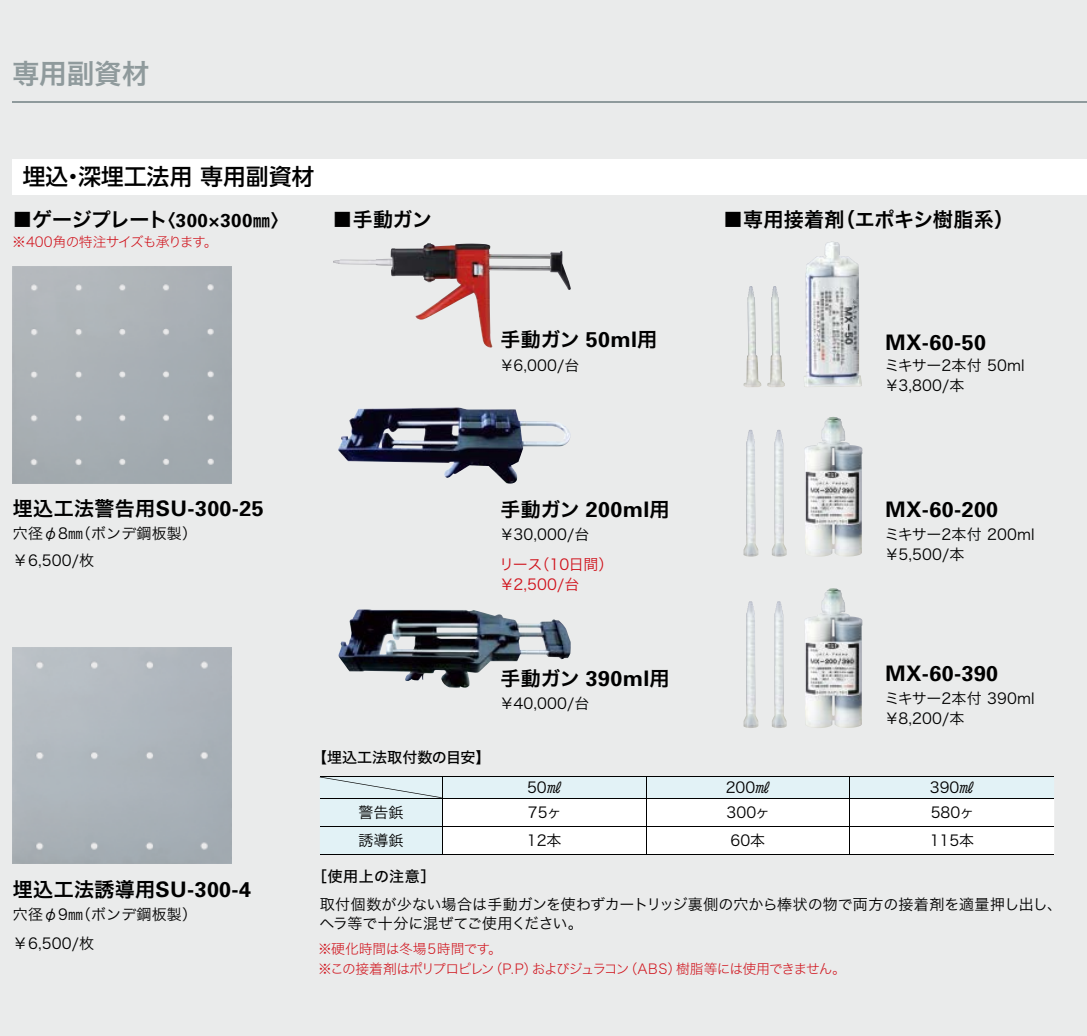
<style>
.page{position:relative;width:1087px;height:1036px;background:#fff}
.page>*{position:absolute;margin:0;border:0;box-sizing:border-box;transform-origin:0 0}
.t1{font:27.5px "Hira Kaku Std W6";color:#8f9a9c}
.t2{font:500 22.5px "UD Shin Go Pro";letter-spacing:.015em;color:#000}
.t3{font:700 21.5px "Univers";letter-spacing:.02em;color:#000}
.t4{font:20px "Hira Kaku Std W6";letter-spacing:-.005em;color:#000}
.t5{font:20px "Hira Kaku Std W6";letter-spacing:-.04em;color:#000}
.t6{font:15px/20px "Hira Kaku Std W3";letter-spacing:.005em;color:#000}
.t7{font:15px "Hira Kaku Std W5";color:#000}
.t8{font:15px/20px "Hira Kaku Std W3";letter-spacing:-.035em;color:#d0121b}
.t9{font:13.75px/20px "Hira Kaku Std W2";letter-spacing:-.065em;color:#d0121b}
.s1{font-size:17.5px}
.s2{font-family:"Univers";font-weight:700;font-size:18.75px}
.s3{font-family:"Univers";font-weight:700;font-size:21.5px}
.s4{font-family:"Hira Kaku Std W6";font-weight:400;font-size:20px}
</style>
<div class="page">
<div style="left:0;top:0;width:1086px;height:1036px;background:#eaebeb"></div>
<img style="left:13px;top:266px;width:218px;height:218px">
<img style="left:13px;top:647px;width:218px;height:217px">
<img style="left:333px;top:243px;width:237px;height:105px">
<img style="left:338px;top:407px;width:232px;height:77px">
<img style="left:338px;top:609px;width:233px;height:79px">
<img style="left:805px;top:417px;width:57px;height:140px">
<img style="left:772px;top:430px;width:14px;height:127px">
<img style="left:743px;top:430px;width:15px;height:127px">
<img style="left:805px;top:588px;width:57px;height:140px">
<img style="left:772px;top:601px;width:14px;height:127px">
<img style="left:743px;top:601px;width:15px;height:127px">
<img style="left:804px;top:241px;width:57px;height:146px">
<img style="left:767px;top:286px;width:18px;height:101px">
<img style="left:743px;top:286px;width:18px;height:101px">
<hr style="left:320px;top:776px;width:122px;height:1px;background:#000">
<hr style="left:442px;top:776px;width:204px;height:1px;background:#000">
<hr style="left:646px;top:776px;width:203px;height:1px;background:#000">
<hr style="left:849px;top:776px;width:205px;height:1px;background:#000">
<svg style="left:320px;top:777px;width:734px;height:78px"></svg>
<div style="left:12px;top:159px;width:1074px;height:35px;background:#fff"></div>
<hr style="left:12px;top:101px;width:1074px;height:2px;background:#8f9a9c">
<h1 class="t1" style="left:12px;top:52px;width:139px">専用副資材</h1>
<h2 class="t2" style="left:23px;top:158px;width:293px">埋込・深埋工法用 専用副資材</h2>
<h3 class="t5" style="left:12px;top:204px;width:277px">■ゲージプレート<span class="s1">〈</span><span class="s2">300</span><span class="s1">×</span><span class="s2">300</span><span class="s1">㎜〉</span></h3>
<h3 class="t4" style="left:332px;top:204px;width:101px">■手動ガン</h3>
<p class="t9" style="left:12px;top:232px;width:207px">※400角の特注サイズも承ります。</p>
<h3 class="t4" style="left:500px;top:324px;width:158px">手動ガン <span class="s3">50ml</span>用</h3>
<p class="t6" style="left:499px;top:355px;width:82px">￥6,000/台</p>
<h3 class="t4" style="left:723px;top:204px;width:292px">■専用接着剤（エポキシ樹脂系）</h3>
<h3 class="t3" style="left:885px;top:329px;width:102px">MX-60-50</h3>
<p class="t6" style="left:884px;top:355px;width:142px">ミキサー2本付 50ml￥3,800/本</p>
<h3 class="t3" style="left:13px;top:495px;width:252px"><span class="s4">埋込工法警告用</span>SU-300-25</h3>
<p class="t6" style="left:13px;top:520px;width:186px;line-height:27.2px">穴径φ8㎜（ボンデ鋼板製）￥6,500/枚</p>
<h3 class="t4" style="left:500px;top:494px;width:170px">手動ガン <span class="s3">200ml</span>用</h3>
<p class="t6" style="left:499px;top:524px;width:92px">￥30,000/台</p>
<p class="t8" style="left:499px;top:554px;width:116px">リース（10日間）￥2,500/台</p>
<h3 class="t3" style="left:885px;top:496px;width:114px">MX-60-200</h3>
<p class="t6" style="left:884px;top:524px;width:152px">ミキサー2本付 200ml￥5,500/本</p>
<p class="t7" style="left:312px;top:746px;width:180px">【埋込工法取付数の目安】</p>
<h3 class="t4" style="left:500px;top:663px;width:170px">手動ガン <span class="s3">390ml</span>用</h3>
<p class="t6" style="left:499px;top:694px;width:92px">￥40,000/台</p>
<h3 class="t3" style="left:885px;top:660px;width:114px">MX-60-390</h3>
<p class="t6" style="left:884px;top:688px;width:152px">ミキサー2本付 390ml￥8,200/本</p>
<p class="t6" style="left:527px;top:777px;width:36px">50㎖</p>
<p class="t6" style="left:725px;top:777px;width:46px">200㎖</p>
<p class="t6" style="left:929px;top:777px;width:46px">390㎖</p>
<h3 class="t3" style="left:13px;top:876px;width:240px"><span class="s4">埋込工法誘導用</span>SU-300-4</h3>
<p class="t6" style="left:13px;top:899px;width:186px;line-height:29.2px">穴径φ9㎜（ボンデ鋼板製）￥6,500/枚</p>
<p class="t6" style="left:358px;top:802px;width:46px">警告鋲</p>
<p class="t6" style="left:528px;top:802px;width:35px">75ヶ</p>
<p class="t6" style="left:726px;top:802px;width:45px">300ヶ</p>
<p class="t6" style="left:930px;top:802px;width:45px">580ヶ</p>
<p class="t6" style="left:358px;top:830px;width:46px">誘導鋲</p>
<p class="t6" style="left:527px;top:830px;width:36px">12本</p>
<p class="t6" style="left:730px;top:830px;width:36px">60本</p>
<p class="t6" style="left:929px;top:830px;width:46px">115本</p>
<p class="t7" style="left:312px;top:865px;width:125px">［使用上の注意］</p>
<p class="t6" style="left:319px;top:894px;width:744px">取付個数が少ない場合は手動ガンを使わずカートリッジ裏側の穴から棒状の物で両方の接着剤を適量押し出し、ヘラ等で十分に混ぜてご使用ください。</p>
<p class="t9" style="left:318px;top:938px;width:529px">※硬化時間は冬場5時間です。<br>※この接着剤はポリプロピレン（P.P）およびジュラコン（ABS）樹脂等には使用できません。</p>
</div>
